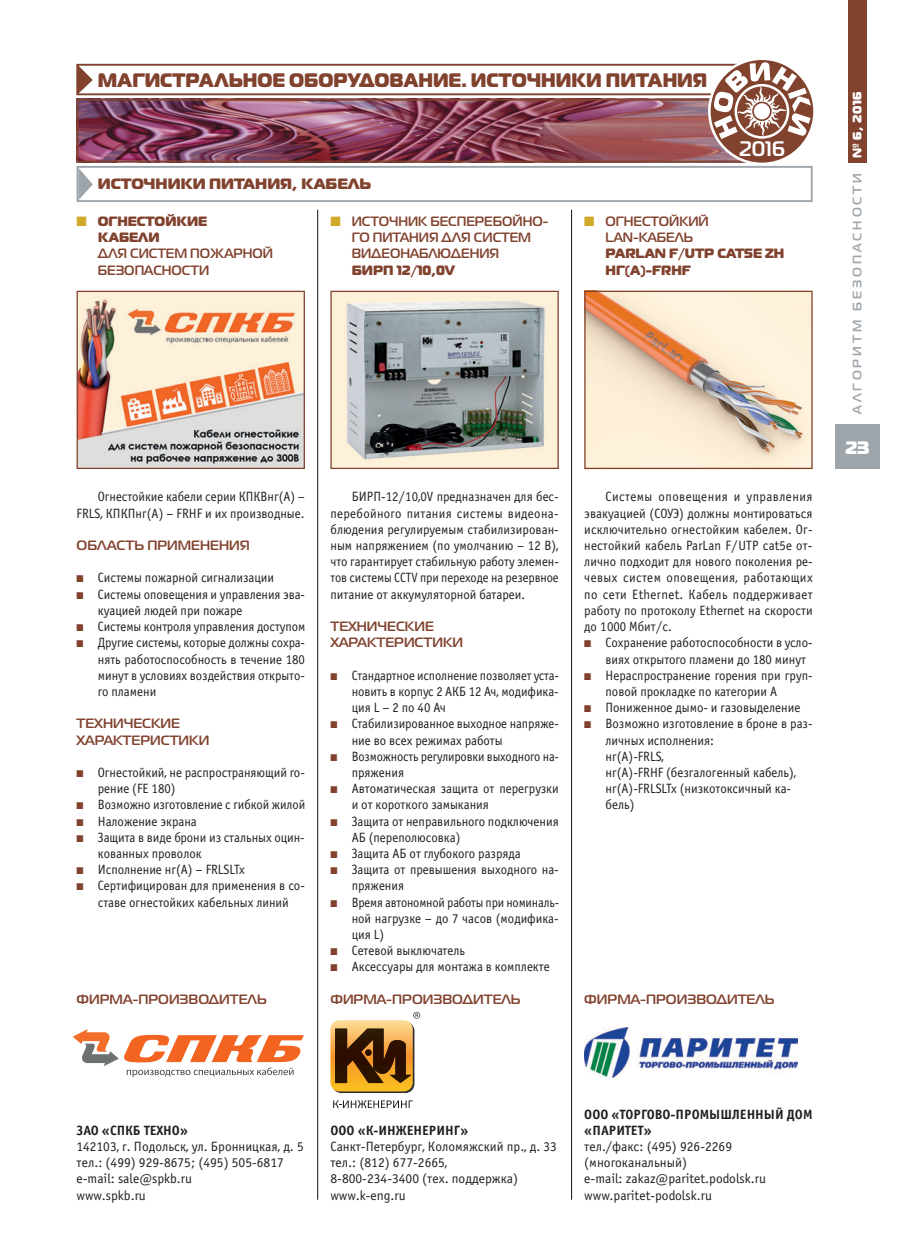
<style>
.page{position:relative;width:902px;height:1255px;background:#fff}
.page>*{position:absolute;margin:0;border:0;box-sizing:border-box;transform-origin:0 0}
.t1{font:700 21px "Magistral C";color:#fff}
.t2{font:19.5px "Magistral Black C";letter-spacing:-.005em;color:#81422e;scale:.93 1}
.t3{font:18px "Magistral Black C";color:#fff}
.t4{font:15px "Magistral Black C";color:#81422e}
.t5{font:13.5px/16.2px "Officina Sans C";color:#231f20;scale:.95 1}
.t6{font:13.5px/16.2px "Officina Sans C";color:#231f20}
.t7{font:13.5px/16.2px "Officina Sans C";color:#231f20;scale:.94 1}
.t8{font:13.5px/16.2px "Officina Sans C";color:#231f20;text-align:justify;scale:.93 1}
.t9{font:700 13.5px/16.2px "Magistral C";color:#81422e}
.t10{font:13.5px/16.2px "Officina Sans C";color:#231f20;scale:.92 1}
.t11{font:700 13.5px/16.2px "Magistral C";color:#81422e;scale:.96 1}
.t12{font:700 13.5px/16.2px "Officina Sans C";color:#231f20}
.t13{font:13.5px/16.2px "Magistral Black C";color:#81422e;scale:.96 1}
.t14{font:700 12.3px "Magistral C";letter-spacing:.24em;color:#9da5ab}
.t15{font:12.3px "Magistral Black C";color:#fff}
.s1{color:#d2a829}
.s2{color:#81422e}
</style>
<div class="page">
<hr style="left:317px;top:210px;width:1px;height:989px;background:#231f20">
<hr style="left:571px;top:210px;width:1px;height:989px;background:#231f20">
<div style="left:77px;top:64px;width:684px;height:31px;border:2px solid #81422e"></div>
<div style="left:77px;top:166px;width:735px;height:36px;border:2px solid #9da5ab"></div>
<img style="left:80px;top:102px;width:630px;height:57px">
<div style="left:77px;top:99px;width:684px;height:63px;border:2px solid #81422e"></div>
<div style="left:834px;top:424px;width:45px;height:45px;background:#9da5ab"></div>
<div style="left:848px;top:0;width:18px;height:162px;background:#81422e"></div>
<svg style="left:710px;top:60px;width:103px;height:103px"></svg>
<div style="left:753px;top:103px;width:16px;height:16px;background:#fff;border-radius:50%"></div>
<svg style="left:77px;top:64px;width:16px;height:31px"></svg>
<svg style="left:78px;top:168px;width:15px;height:32px"></svg>
<img style="left:584px;top:1027px;width:213px;height:50px">
<svg style="left:333px;top:1100px;width:80px;height:7px"></svg>
<svg style="left:330px;top:1011px;width:90px;height:80px"></svg>
<svg style="left:73px;top:1029px;width:231px;height:48px"></svg>
<img style="left:586px;top:293px;width:224px;height:174px">
<div style="left:584px;top:291px;width:228px;height:178px;border:1px solid #81422e"></div>
<img style="left:332px;top:293px;width:224px;height:174px">
<div style="left:330px;top:291px;width:228px;height:178px;border:1px solid #81422e"></div>
<div style="left:77px;top:291px;width:227px;height:177px;background:#fef1d9"></div>
<img style="left:79px;top:299px;width:224px;height:168px">
<div style="left:77px;top:291px;width:228px;height:178px;border:1px solid #81422e"></div>
<h2 class="t2" style="left:98px;top:67px;width:656px">МАГИСТРАЛЬНОЕ ОБОРУДОВАНИЕ. ИСТОЧНИКИ ПИТАНИЯ</h2>
<p class="t4" style="left:98px;top:174px;width:275px">ИСТОЧНИКИ ПИТАНИЯ, КАБЕЛЬ</p>
<h1 class="t1" style="left:738px;top:136px;width:48px">2016</h1>
<p class="t13" style="left:98px;top:212px;width:115px;text-indent:-21px"><span class="s1">■</span> ОГНЕСТОЙКИЕ<br>КАБЕЛИ</p>
<p class="t11" style="left:98px;top:245px;width:184px">ДЛЯ СИСТЕМ ПОЖАРНОЙ<br>БЕЗОПАСНОСТИ</p>
<p class="t11" style="left:351px;top:213px;width:206px;text-indent:-21px"><span class="s1">■</span> ИСТОЧНИК БЕСПЕРЕБОЙНО-<br>ГО ПИТАНИЯ ДЛЯ СИСТЕМ<br>ВИДЕОНАБЛЮДЕНИЯ</p>
<p class="t13" style="left:351px;top:261px;width:110px">БИРП 12/10,0V</p>
<p class="t11" style="left:584px;top:213px;width:131px;text-align:center"><span class="s1">■</span> ОГНЕСТОЙКИЙ<br>LAN-КАБЕЛЬ</p>
<p class="t13" style="left:605px;top:245px;width:188px">PARLAN F/UTP CAT5E ZH<br>НГ(А)-FRHF</p>
<p class="t7" style="left:77px;top:489px;width:244px;text-align:right">Огнестойкие кабели серии КПКВнг(А) –<br>FRLS, КПКПнг(А) – FRHF и их производные.</p>
<p class="t9" style="left:77px;top:537px;width:175px">ОБЛАСТЬ ПРИМЕНЕНИЯ</p>
<p class="t5" style="left:77px;top:570px;width:209px"><span class="s2">■</span> Системы пожарной сигнализации</p>
<p class="t7" style="left:98px;top:586px;width:222px;text-indent:-21px"><span class="s2">■</span> Системы оповещения и управления эва&shy;куацией людей при пожаре</p>
<p class="t7" style="left:77px;top:618px;width:245px"><span class="s2">■</span> Системы контроля управления доступом</p>
<p class="t8" style="left:98px;top:635px;width:224px;text-indent:-21px"><span class="s2">■</span> Другие системы, которые должны сохра&shy;нять работоспособность в течение 180 минут в условиях воздействия открыто&shy;го пламени</p>
<p class="t9" style="left:77px;top:715px;width:134px">ТЕХНИЧЕСКИЕ<br>ХАРАКТЕРИСТИКИ</p>
<p class="t5" style="left:98px;top:764px;width:219px;text-indent:-21px"><span class="s2">■</span> Огнестойкий, не распространяющий го&shy;рение (FE 180)</p>
<p class="t7" style="left:77px;top:797px;width:245px"><span class="s2">■</span> Возможно изготовление с гибкой жилой</p>
<p class="t5" style="left:77px;top:813px;width:128px"><span class="s2">■</span> Наложение экрана</p>
<p class="t5" style="left:98px;top:829px;width:219px;text-indent:-21px"><span class="s2">■</span> Защита в виде брони из стальных оцин&shy;кованных проволок</p>
<p class="t5" style="left:77px;top:861px;width:178px"><span class="s2">■</span> Исполнение нг(А) – FRLSLTx</p>
<p class="t5" style="left:77px;top:878px;width:242px;text-align:center"><span class="s2">■</span> Сертифицирован для применения в со&shy;ставе огнестойких кабельных линий</p>
<p class="t5" style="left:330px;top:489px;width:242px;text-align:justify;text-indent:21px">БИРП-12 / 10,0V предназначен для бес&shy;перебойного питания системы видеона&shy;блюдения регулируемым стабилизирован&shy;ным напряжением (по умолчанию – 12 В), что гарантирует стабильную работу элемен&shy;тов системы CCTV при переходе на резервное питание от аккумуляторной батареи.</p>
<p class="t9" style="left:330px;top:618px;width:134px">ТЕХНИЧЕСКИЕ<br>ХАРАКТЕРИСТИКИ</p>
<p class="t8" style="left:351px;top:667px;width:224px;text-indent:-21px"><span class="s2">■</span> Стандартное исполнение позволяет уста&shy;новить в корпус 2 АКБ 12 Ач, модифика&shy;ция L – 2 по 40 Ач</p>
<p class="t7" style="left:351px;top:716px;width:222px;text-indent:-21px"><span class="s2">■</span> Стабилизированное выходное напряже&shy;ние во всех режимах работы</p>
<p class="t10" style="left:351px;top:748px;width:227px;text-indent:-21px"><span class="s2">■</span> Возможность регулировки выходного на&shy;пряжения</p>
<p class="t5" style="left:352px;top:780px;width:219px;text-indent:-21px"><span class="s2">■</span> Автоматическая защита от перегрузки и от короткого замыкания</p>
<p class="t5" style="left:351px;top:813px;width:219px;text-indent:-21px"><span class="s2">■</span> Защита от неправильного подключения<br>АБ (переполюсовка)</p>
<p class="t5" style="left:330px;top:845px;width:202px"><span class="s2">■</span> Защита АБ от глубокого разряда</p>
<p class="t5" style="left:352px;top:861px;width:219px;text-indent:-21px"><span class="s2">■</span> Защита от превышения выходного на&shy;пряжения</p>
<p class="t10" style="left:351px;top:894px;width:227px;text-align:justify;text-indent:-21px"><span class="s2">■</span> Время автономной работы при номиналь&shy;ной нагрузке – до 7 часов (модифика&shy;ция L)</p>
<p class="t5" style="left:330px;top:942px;width:143px"><span class="s2">■</span> Сетевой выключатель</p>
<p class="t5" style="left:330px;top:959px;width:232px"><span class="s2">■</span> Аксессуары для монтажа в комплекте</p>
<p class="t5" style="left:584px;top:489px;width:242px;text-align:justify;text-indent:21px">Системы оповещения и управления эвакуацией (СОУЭ) должны монтироваться исключительно огнестойким кабелем. Ог&shy;нестойкий кабель ParLan F / UTP cat5e от&shy;лично подходит для нового поколения ре&shy;чевых систем оповещения, работающих по сети Ethernet. Кабель поддерживает работу по протоколу Ethernet на скорости до 1 000 Мбит / с.</p>
<p class="t5" style="left:605px;top:635px;width:219px;text-indent:-21px"><span class="s2">■</span> Сохранение работоспособности в усло&shy;виях открытого пламени до 180 минут</p>
<p class="t5" style="left:605px;top:667px;width:219px;text-indent:-21px"><span class="s2">■</span> Нераспространение горения при груп&shy;повой прокладке по категории А</p>
<p class="t5" style="left:584px;top:699px;width:229px"><span class="s2">■</span> Пониженное дымо- и газовыделение</p>
<p class="t5" style="left:605px;top:716px;width:219px;text-indent:-21px"><span class="s2">■</span> Возможно изготовление в броне в раз&shy;личных исполнения:<br>нг(А)-FRLS,<br>нг(А)-FRHF (безгалогенный кабель), нг(А)-FRLSLTx (низкотоксичный ка&shy;бель)</p>
<p class="t9" style="left:77px;top:990px;width:192px">ФИРМА-ПРОИЗВОДИТЕЛЬ</p>
<p class="t9" style="left:330px;top:990px;width:192px">ФИРМА-ПРОИЗВОДИТЕЛЬ</p>
<p class="t9" style="left:584px;top:990px;width:192px">ФИРМА-ПРОИЗВОДИТЕЛЬ</p>
<p class="t15" style="left:849px;top:158px;width:69px;rotate:-90deg">№ 6, 2016</p>
<p class="t14" style="left:849px;top:414px;width:243px;rotate:-90deg">АЛГОРИТМ БЕЗОПАСНОСТИ</p>
<h3 class="t3" style="left:844px;top:436px;width:26px">23</h3>
<p class="t12" style="left:77px;top:1122px;width:113px">ЗАО «СПКБ ТЕХНО»</p>
<p class="t6" style="left:77px;top:1138px;width:229px">142103, г. Подольск, ул. Бронницкая, д. 5 тел.: (499) 929-8675; (495) 505-6817 e-mail: sale@spkb.ru<br>www.spkb.ru</p>
<p class="t12" style="left:330px;top:1122px;width:139px">ООО «К-ИНЖЕНЕРИНГ»</p>
<p class="t6" style="left:330px;top:1138px;width:228px">Санкт-Петербург, Коломяжский пр., д. 33 тел.: (812) 677-2665,<br>8-800-234-3400 (тех. поддержка) www.k-eng.ru</p>
<p class="t12" style="left:584px;top:1106px;width:230px">ООО «ТОРГОВО-ПРОМЫШЛЕННЫЙ ДОМ «ПАРИТЕТ»</p>
<p class="t6" style="left:584px;top:1138px;width:183px">тел./факс: (495) 926-2269 (многоканальный)<br>e-mail: zakaz@paritet.podolsk.ru www.paritet-podolsk.ru</p>
</div>
